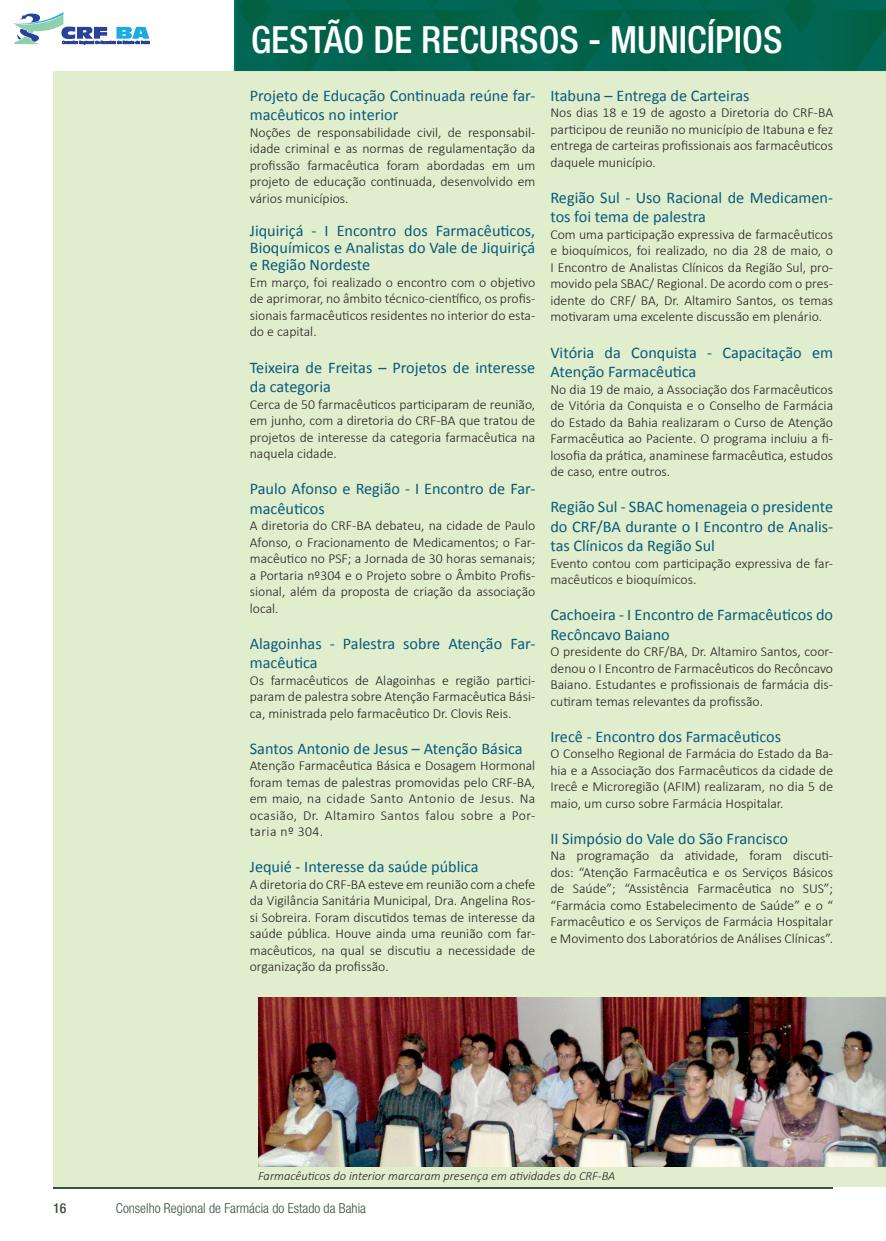
<style>
.page{position:relative;width:886px;height:1241px;background:#fff}
.page>*{position:absolute;margin:0;border:0;box-sizing:border-box;transform-origin:0 0}
.t1{font:500 condensed 37.5px "Helvetica Neue LT Pro";color:#fff}
.t2{font:16.25px/19.5px "Calibri";color:#095a7b}
.t3{font:300 13.75px/16.5px "Calibri";color:#231f20;text-align:justify}
.t4{font:300 condensed 13.75px "Helvetica Neue LT Pro";color:#3c4f40}
.t5{font:500 condensed 13.75px "Helvetica Neue LT Pro";color:#3c4f40}
.t6{font:italic 300 12.5px "Calibri";color:#231f20}
</style>
<div class="page">
<hr style="left:53px;top:1186px;width:780px;height:2px;background:#3c4f40">
<svg style="left:13px;top:12px;width:137px;height:32px"></svg>
<div style="left:54px;top:71px;width:832px;height:1114px;background:#e1eecd"></div>
<img style="left:236px;top:0;width:650px;height:72px">
<img style="left:258px;top:997px;width:628px;height:169px">
<h1 class="t1" style="left:251px;top:17px;width:533px">GESTÃO DE RECURSOS - MUNICÍPIOS</h1>
<p class="t2" style="left:250px;top:86px;width:287px">Projeto de Educação Continuada reúne far&shy;macêuticos no interior</p>
<p class="t3" style="left:250px;top:124px;width:287px">Noções de responsabilidade civil, de responsabil&shy;idade criminal e as normas de regulamentação da profissão farmacêutica foram abordadas em um projeto de educação continuada, desenvolvido em vários municípios.</p>
<p class="t2" style="left:250px;top:222px;width:287px;line-height:17px;text-align:justify">Jiquiriçá - I Encontro dos Farmacêuticos, Bioquímicos e Analistas do Vale de Jiquiriçá e Região Nordeste</p>
<p class="t3" style="left:250px;top:274px;width:287px">Em março, foi realizado o encontro com o objetivo de aprimorar, no âmbito técnico-científico, os profis&shy;sionais farmacêuticos residentes no interior do esta&shy;do e capital.</p>
<p class="t2" style="left:250px;top:357px;width:287px">Teixeira de Freitas – Projetos de interesse da categoria</p>
<p class="t3" style="left:250px;top:395px;width:287px">Cerca de 50 farmacêuticos participaram de reunião, em junho, com a diretoria do CRF-BA que tratou de projetos de interesse da categoria farmacêutica na naquela cidade.</p>
<p class="t2" style="left:250px;top:479px;width:287px">Paulo Afonso e Região - I Encontro de Far&shy;macêuticos</p>
<p class="t3" style="left:250px;top:517px;width:287px">A diretoria do CRF-BA debateu, na cidade de Paulo Afonso, o Fracionamento de Medicamentos; o Far&shy;macêutico no PSF; a Jornada de 30 horas semanais; a Portaria nº304 e o Projeto sobre o Âmbito Profis&shy;sional, além da proposta de criação da associação local.</p>
<p class="t2" style="left:250px;top:633px;width:287px">Alagoinhas - Palestra sobre Atenção Far&shy;macêutica</p>
<p class="t3" style="left:250px;top:671px;width:287px">Os farmacêuticos de Alagoinhas e região partici&shy;param de palestra sobre Atenção Farmacêutica Bási&shy;ca, ministrada pelo farmacêutico Dr. Clovis Reis.</p>
<p class="t2" style="left:250px;top:738px;width:274px">Santos Antonio de Jesus – Atenção Básica</p>
<p class="t3" style="left:250px;top:757px;width:287px">Atenção Farmacêutica Básica e Dosagem Hormonal foram temas de palestras promovidas pelo CRF-BA, em maio, na cidade Santo Antonio de Jesus. Na ocasião, Dr. Altamiro Santos falou sobre a Por&shy;taria nº 304.</p>
<p class="t2" style="left:250px;top:857px;width:230px">Jequié - Interesse da saúde pública</p>
<p class="t3" style="left:250px;top:875px;width:287px">A diretoria do CRF-BA esteve em reunião com a chefe da Vigilância Sanitária Municipal, Dra. Angelina Ros&shy;si Sobreira. Foram discutidos temas de interesse da saúde pública. Houve ainda uma reunião com far&shy;macêuticos, na qual se discutiu a necessidade de organização da profissão.</p>
<p class="t2" style="left:550px;top:86px;width:201px">Itabuna – Entrega de Carteiras</p>
<p class="t3" style="left:550px;top:104px;width:284px">Nos dias 18 e 19 de agosto a Diretoria do CRF-BA participou de reunião no município de Itabuna e fez entrega de carteiras profissionais aos farmacêuticos daquele município.</p>
<p class="t2" style="left:550px;top:188px;width:284px">Região Sul - Uso Racional de Medicamen&shy;tos foi tema de palestra</p>
<p class="t3" style="left:550px;top:226px;width:284px">Com uma participação expressiva de farmacêuticos e bioquímicos, foi realizado, no dia 28 de maio, o I Encontro de Analistas Clínicos da Região Sul, pro&shy;movido pela SBAC/ Regional. De acordo com o pres&shy;idente do CRF/ BA, Dr. Altamiro Santos, os temas motivaram uma excelente discussão em plenário.</p>
<p class="t2" style="left:550px;top:342px;width:284px">Vitória da Conquista - Capacitação em<br>Atenção Farmacêutica</p>
<p class="t3" style="left:550px;top:380px;width:284px">No dia 19 de maio, a Associação dos Farmacêuticos de Vitória da Conquista e o Conselho de Farmácia do Estado da Bahia realizaram o Curso de Atenção Farmacêutica ao Paciente. O programa incluiu a fi&shy;losofia da prática, anaminese farmacêutica, estudos de caso, entre outros.</p>
<p class="t2" style="left:550px;top:497px;width:284px;text-align:justify">Região Sul - SBAC homenageia o presidente do CRF/BA durante o I Encontro de Analis&shy;tas Clínicos da Região Sul</p>
<p class="t3" style="left:550px;top:554px;width:284px">Evento contou com participação expressiva de far&shy;macêuticos e bioquímicos.</p>
<p class="t2" style="left:550px;top:605px;width:284px">Cachoeira - I Encontro de Farmacêuticos do<br>Recôncavo Baiano</p>
<p class="t3" style="left:550px;top:643px;width:284px">O presidente do CRF/BA, Dr. Altamiro Santos, coor&shy;denou o I Encontro de Farmacêuticos do Recôncavo Baiano. Estudantes e profissionais de farmácia dis&shy;cutiram temas relevantes da profissão.</p>
<p class="t2" style="left:550px;top:726px;width:232px">Irecê - Encontro dos Farmacêuticos</p>
<p class="t3" style="left:550px;top:745px;width:284px">O Conselho Regional de Farmácia do Estado da Ba&shy;hia e a Associação dos Farmacêuticos da cidade de Irecê e Microregião (AFIM) realizaram, no dia 5 de maio, um curso sobre Farmácia Hospitalar.</p>
<p class="t2" style="left:550px;top:828px;width:239px">II Simpósio do Vale do São Francisco</p>
<p class="t3" style="left:550px;top:847px;width:284px">Na programação da atividade, foram discuti&shy;dos: “Atenção Farmacêutica e os Serviços Básicos de Saúde”; “Assistência Farmacêutica no SUS”; “Farmácia como Estabelecimento de Saúde” e o “ Farmacêutico e os Serviços de Farmácia Hospitalar e Movimento dos Laboratórios de Análises Clínicas”.</p>
<p class="t6" style="left:258px;top:1167px;width:359px">Farmacêuticos do interior marcaram presença em atividades do CRF-BA</p>
<p class="t5" style="left:53px;top:1199px;width:15px">16</p>
<p class="t4" style="left:116px;top:1199px;width:252px">Conselho Regional de Farmácia do Estado da Bahia</p>
</div>
